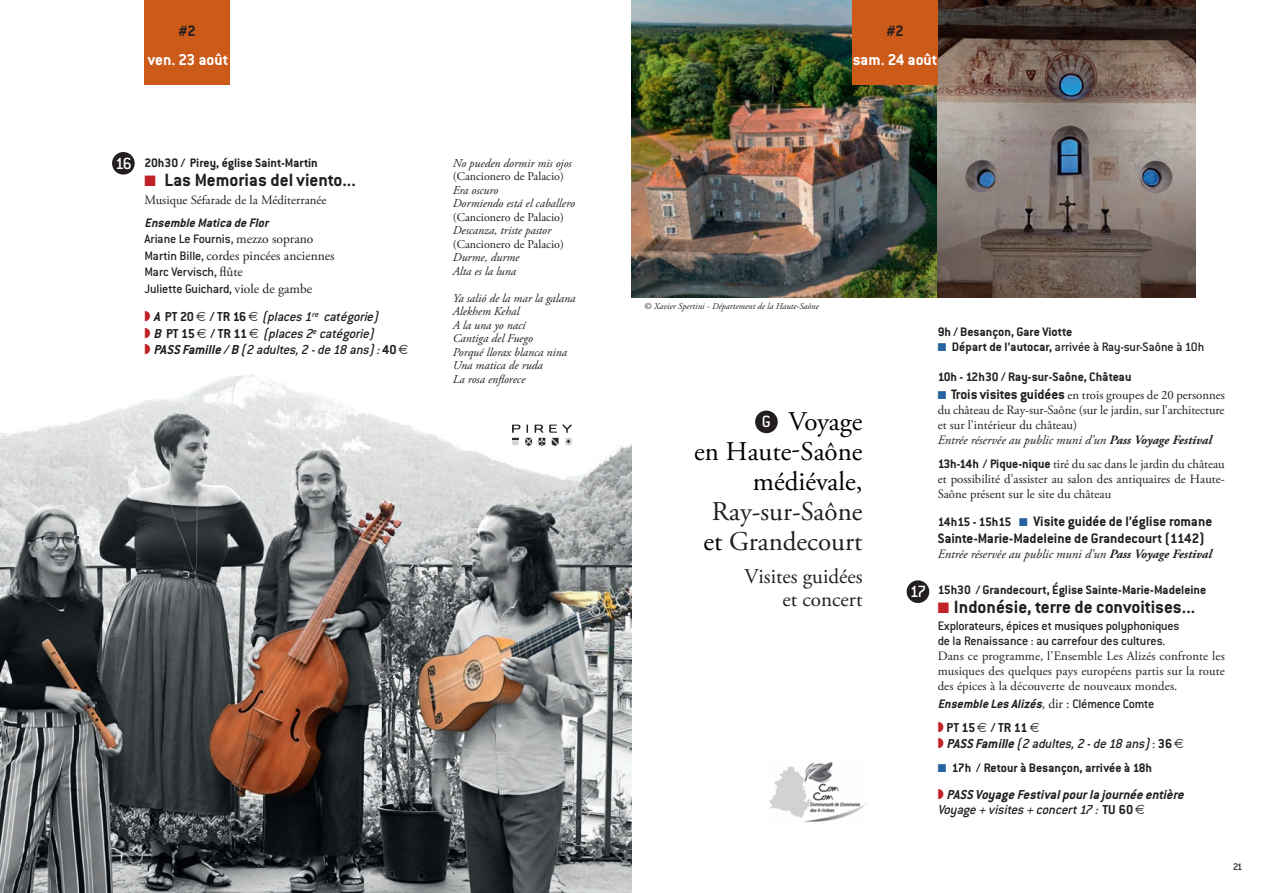
<style>
.page{position:relative;width:1263px;height:893px;background:#fff}
.page>*{position:absolute;margin:0;border:0;box-sizing:border-box;transform-origin:0 0}
.t1{font:27px/30px "Adobe Garamond Pro";color:#000103;text-align:right}
.t2{font:27px/30px "Adobe Garamond Pro";color:#231f20;text-align:center}
.t3{font:21px/22.5px "Adobe Garamond Pro";color:#231f20;text-align:right}
.t4{font:700 19.5px "Conduit ITC";color:#231f20}
.t5{font:500 17.85px "Conduit ITC";color:#fff}
.t6{font:700 17.25px "Conduit ITC";color:#fff}
.t7{font:700 16.5px "Conduit ITC";color:#231f20}
.t8{font:700 15px/16.5px "Conduit ITC";color:#231f20}
.t9{font:italic 500 14.25px/16.5px "Conduit ITC";color:#231f20}
.t10{font:italic 700 14.25px/15px "Conduit ITC";color:#231f20}
.t11{font:500 13.5px/15px "Conduit ITC";letter-spacing:-.01em;color:#231f20}
.t12{font:700 13.5px "Conduit ITC";color:#231f20}
.t13{font:italic 700 13.5px/16.5px "Conduit ITC";color:#231f20}
.t14{font:13.5px "Adobe Garamond Pro";color:#231f20}
.t15{font:12.75px/15px "Adobe Garamond Pro";color:#231f20;text-align:justify}
.t16{font:italic 12.75px "Adobe Garamond Pro";color:#231f20}
.t17{font:italic 12px/13.5px "Adobe Garamond Pro";color:#231f20}
.t18{font:12px "Adobe Garamond Pro";color:#231f20}
.t19{font:500 10.5px "Conduit ITC";color:#231f20}
.t20{font:italic 9px "Adobe Garamond Pro";color:#231f20}
.s1{color:#c02228}
.s2{font-weight:500;font-style:normal}
.s3{font-family:"Adobe Garamond Pro";font-weight:400;font-style:normal}
.s4{font-family:"Conduit ITC";font-weight:500}
.s5{font-family:"Adobe Garamond Pro";font-weight:400}
.s6{font-weight:700}
.s7{font-weight:700;font-style:normal}
.s8{font-style:normal}
.s9{color:#000103}
.s10{color:#26629d}
.s11{font-family:"Conduit ITC";font-weight:700;font-size:15px}
.s12{font-style:italic}
.s13{font-weight:700;font-style:italic}
.s14{font-family:"Conduit ITC";font-weight:700;font-size:13.5px}
.s15{font-size:13.5px}
.s16{font-weight:500}
</style>
<div class="page">
<img style="left:631px;top:0;width:307px;height:298px">
<img style="left:0;top:374px;width:631px;height:519px">
<div style="left:907px;top:580px;width:22px;height:23px;background:#231f20;border-radius:50%"></div>
<div style="left:755px;top:411px;width:23px;height:22px;background:#231f20;border-radius:50%"></div>
<div style="left:112px;top:152px;width:23px;height:23px;background:#231f20;border-radius:50%"></div>
<div style="left:145px;top:0;width:85px;height:85px;background:#cc5a19"></div>
<img style="left:938px;top:0;width:258px;height:298px">
<div style="left:853px;top:0;width:85px;height:85px;background:#cc5a19"></div>
<img style="left:769px;top:762px;width:98px;height:60px">
<img style="left:508px;top:419px;width:65px;height:31px">
<p class="t7" style="left:178px;top:26px;width:19px">#2</p>
<h3 class="t6" style="left:148px;top:54px;width:82px">ven. 23 août</h3>
<h3 class="t5" style="left:115px;top:158px;width:18px">16</h3>
<p class="t12" style="left:145px;top:158px;width:175px">20h30 / Pirey, église Saint-Martin</p>
<h3 class="t4" style="left:145px;top:174px;width:213px"><span class="s1">■</span> Las Memorias del viento...</h3>
<p class="t15" style="left:145px;top:194px;width:184px">musique séfarade de la méditerranée</p>
<p class="t13" style="left:145px;top:216px;width:170px">Ensemble Matica de Flor<br><span class="s2">Ariane Le Fournis,</span> <span class="s3">mezzo soprano</span></p>
<p class="t14" style="left:145px;top:250px;width:192px"><span class="s4">Martin Bille,</span> cordes pincées anciennes</p>
<p class="t11" style="left:145px;top:265px;width:169px;line-height:16.5px">Marc Vervisch, <span class="s5">flûte<br></span>Juliette Guichard, <span class="s5">viole de gambe</span></p>
<p class="t9" style="left:153px;top:310px;width:245px"><span class="s6">A</span> <span class="s7">P T 2 0 / T R 16</span> (places 1<sup>re</sup> catégorie)<br><span class="s6">B</span> <span class="s7">P T 15 / T R 11</span> (places 2<sup>e</sup> catégorie)<br><span class="s6">PASS Famille / B</span> (2 adultes,2 -de 18 ans) :<span class="s7">4 0</span></p>
<p class="t17" style="left:453px;top:157px;width:120px">No pueden dormir mis ojos</p>
<p class="t18" style="left:453px;top:172px;width:113px">(cancionero de Palacio)</p>
<p class="t17" style="left:453px;top:184px;width:124px">Era oscuro<br>Dormiendo está el caballero</p>
<p class="t18" style="left:453px;top:212px;width:113px">(cancionero de Palacio)</p>
<p class="t17" style="left:453px;top:225px;width:100px">Descanza, triste pastor</p>
<p class="t18" style="left:453px;top:239px;width:113px">(cancionero de Palacio)</p>
<p class="t17" style="left:453px;top:252px;width:68px">Durme, durme<br>Alta es la luna</p>
<p class="t17" style="left:453px;top:292px;width:124px">Ya salió de la mar la galana<br>Alekhem Kehal<br>A la una yo nací<br>Cantiga del Fuego<br>Porqué llorax blanca nina<br>Una matica de ruda<br>La rosa enflorece</p>
<p class="t7" style="left:886px;top:26px;width:19px">#2</p>
<h3 class="t6" style="left:853px;top:54px;width:86px">sam. 24 août</h3>
<p class="t20" style="left:645px;top:303px;width:175px"><span class="s8">©</span> Xavier Spertini - Département de la Haute-Saône</p>
<h1 class="t1" style="left:694px;top:409px;width:170px">voyage<br>en haute-saône médiévale,</h1>
<h1 class="t2" style="left:704px;top:499px;width:160px">ray-sur-saône <span class="s9">et</span> grandecourt</h1>
<h2 class="t3" style="left:744px;top:567px;width:119px">visites guidées et concert</h2>
<h3 class="t5" style="left:762px;top:416px;width:11px">G</h3>
<h3 class="t5" style="left:910px;top:586px;width:18px">17</h3>
<p class="t12" style="left:938px;top:327px;width:136px">9h / Besançon, Gare Viotte</p>
<p class="t11" style="left:938px;top:341px;width:268px"><span class="s10">■</span> <span class="s6">Départ de l’autocar,</span> arrivée à Ray-sur-Saône à 10h</p>
<p class="t12" style="left:938px;top:372px;width:195px">10h - 12h30 / Ray-sur-Saône, Château</p>
<p class="t15" style="left:938px;top:388px;width:289px;text-align:left"><span class="s10">■</span> <span class="s11">Trois visites guidées</span> en trois groupes de 20 personnes du château de ray-sur-saône (sur le jardin, sur l’architecture et sur l’intérieur du château)<br><span class="s12">Entrée réservée au public muni d’un</span> <span class="s13">Pass Voyage Festival</span></p>
<p class="t15" style="left:938px;top:457px;width:289px"><span class="s14">13h-14h / Pique-nique</span> tiré du sac dans le jardin du château et possibilité d’assister au salon des antiquaires de haute&shy;saône présent sur le site du château</p>
<p class="t8" style="left:938px;top:515px;width:276px"><span class="s15">14h15 - 15h15</span> <span class="s10">■</span> Visite guidée de l’église romane<br>Sainte-Marie-Madeleine de Grandecourt (1142)</p>
<p class="t16" style="left:938px;top:549px;width:276px">Entrée réservée au public muni d’un <span class="s6">Pass Voyage Festival</span></p>
<p class="t12" style="left:938px;top:585px;width:270px">15h30 / Grandecourt, Église Sainte-Marie-Madeleine</p>
<h3 class="t4" style="left:938px;top:601px;width:259px"><span class="s1">■</span> Indonésie, terre de convoitises...</h3>
<p class="t11" style="left:938px;top:620px;width:243px">Explorateurs, épices et musiques polyphoniques de la Renaissance : au carrefour des cultures.</p>
<p class="t15" style="left:938px;top:649px;width:289px">dans ce programme, l'ensemble les Alizés confronte les musiques des quelques pays européens partis sur la route des épices à la découverte de nouveaux mondes.</p>
<p class="t13" style="left:938px;top:697px;width:218px">Ensemble Les Alizés<span class="s3">, dir :</span> <span class="s2">Clémence Comte</span></p>
<p class="t9" style="left:946px;top:721px;width:227px"><span class="s7">PT 15 / TR 11<br></span><span class="s6">PASS Famille</span> (2 adultes,2 -de 18 ans) <span class="s8">:</span> <span class="s7">3 6</span></p>
<p class="t12" style="left:938px;top:764px;width:216px"><span class="s10">■</span> 17h / Retour à Besançon, arrivée à 18h</p>
<p class="t10" style="left:938px;top:789px;width:250px;text-indent:9px">PASS Voyage Festivalpourla journée entière<br><span class="s16">Voyage + visites + concert17 :</span> <span class="s8">T U 6 0</span></p>
<p class="t19" style="left:19px;top:863px;width:12px">20</p>
<p class="t19" style="left:1233px;top:863px;width:11px">21</p>
</div>
